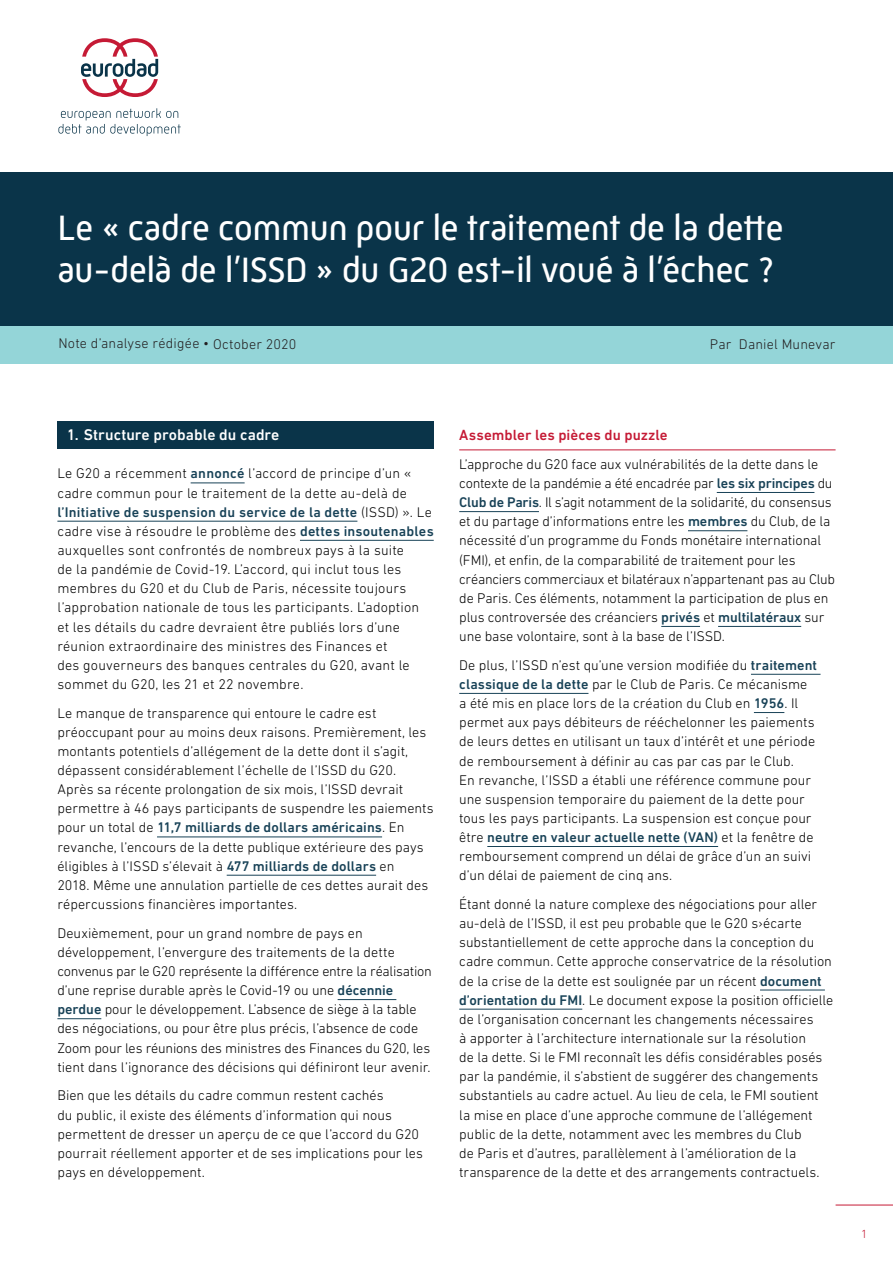
<style>
.page{position:relative;width:893px;height:1263px;background:#fff}
.page>*{position:absolute;margin:0;border:0;box-sizing:border-box;transform-origin:0 0}
.t1{font:36px/42px "Mic 32 New";letter-spacing:-.015em;color:#fff}
.t2{font:500 15.75px "DIN Next LT Pro";color:#fff}
.t3{font:500 15px "DIN Next LT Pro";letter-spacing:.005em;color:#c51a35}
.t4{font:300 14.25px/19.2px "DIN Next LT Pro";color:#000001}
.t5{font:300 14.25px "DIN Next LT Pro";letter-spacing:.01em;color:#231f20}
.t6{font:300 12px "DIN Next LT Pro";color:#c51a35}
.s1{font-weight:500;color:#184257}
</style>
<div class="page">
<hr style="left:836px;top:1205px;width:57px;height:1px;background:#c51a35">
<svg style="left:81px;top:38px;width:77px;height:59px"></svg>
<svg style="left:58px;top:108px;width:123px;height:28px"></svg>
<div style="left:0;top:325px;width:893px;height:39px;background:#94d5d8"></div>
<div style="left:0;top:172px;width:893px;height:153px;background:#0a3449"></div>
<div style="left:57px;top:421px;width:377px;height:28px;background:#0a3449"></div>
<hr style="left:191px;top:483px;width:54px;height:1px;background:#184257">
<hr style="left:57px;top:521px;width:300px;height:1px;background:#184257">
<hr style="left:300px;top:540px;width:134px;height:1px;background:#184257">
<hr style="left:157px;top:837px;width:225px;height:1px;background:#184257">
<hr style="left:227px;top:875px;width:149px;height:1px;background:#184257">
<hr style="left:338px;top:999px;width:58px;height:1px;background:#184257">
<hr style="left:57px;top:1018px;width:44px;height:1px;background:#184257">
<hr style="left:459px;top:450px;width:377px;height:1px;background:#c51a35">
<hr style="left:717px;top:492px;width:97px;height:1px;background:#184257">
<hr style="left:459px;top:511px;width:80px;height:1px;background:#184257">
<hr style="left:688px;top:530px;width:59px;height:1px;background:#184257">
<hr style="left:661px;top:626px;width:39px;height:1px;background:#184257">
<hr style="left:718px;top:626px;width:83px;height:1px;background:#184257">
<hr style="left:751px;top:674px;width:69px;height:1px;background:#184257">
<hr style="left:459px;top:693px;width:129px;height:1px;background:#184257">
<hr style="left:754px;top:712px;width:30px;height:1px;background:#184257">
<hr style="left:487px;top:846px;width:231px;height:1px;background:#184257">
<hr style="left:760px;top:990px;width:65px;height:1px;background:#184257">
<hr style="left:459px;top:1009px;width:123px;height:1px;background:#184257">
<h1 class="t1" style="left:57px;top:207px;width:728px">Le « cadre commun pour le traitement de la dette au-delà de l’ISSD » du G20 est-il voué à l’échec ?</h1>
<p class="t5" style="left:58px;top:335px;width:239px">Note d’analyse rédigée • October 2020</p>
<p class="t5" style="left:710px;top:336px;width:127px">Par Daniel Munevar</p>
<p class="t2" style="left:67px;top:426px;width:214px">1. Structure probable du cadre</p>
<p class="t4" style="left:57px;top:464px;width:378px">Le G20 a récemment <span class="s1">annoncé</span> l’accord de principe d’un « cadre commun pour le traitement de la dette au-delà de <span class="s1">l’Initiative de suspension du service de la dette</span> (ISSD) ». Le cadre vise à résoudre le problème des <span class="s1">dettes insoutenables </span>auxquelles sont confrontés de nombreux pays à la suite<br>de la pandémie de Covid-19. L’accord, qui inclut tous les membres du G20 et du Club de Paris, nécessite toujours l’approbation nationale de tous les participants. L’adoption et les détails du cadre devraient être publiés lors d’une réunion extraordinaire des ministres des Finances et<br>des gouverneurs des banques centrales du G20, avant le sommet du G20, les 21 et 22 novembre.</p>
<p class="t4" style="left:57px;top:703px;width:378px">Le manque de transparence qui entoure le cadre est préoccupant pour au moins deux raisons. Premièrement, les montants potentiels d’allégement de la dette dont il s’agit, dépassent considérablement l’échelle de l’ISSD du G20.<br>Après sa récente prolongation de six mois, l’ISSD devrait permettre à 46 pays participants de suspendre les paiements pour un total de <span class="s1">11,7 milliards de dollars américains</span>. En revanche, l’encours de la dette publique extérieure des pays éligibles à l’ISSD s’élevait à <span class="s1">477 milliards de dollars</span> en<br>2018. Même une annulation partielle de ces dettes aurait des répercussions financières importantes.</p>
<p class="t4" style="left:57px;top:923px;width:376px">Deuxièmement, pour un grand nombre de pays en développement, l’envergure des traitements de la dette convenus par le G20 représente la différence entre la réalisation d’une reprise durable après le Covid-19 ou une <span class="s1">décennie perdue</span> pour le développement. L’absence de siège à la table des négociations, ou pour être plus précis, l’absence de code Zoom pour les réunions des ministres des Finances du G20, les tient dans l’ignorance des décisions qui définiront leur avenir.</p>
<p class="t4" style="left:57px;top:1086px;width:367px">Bien que les détails du cadre commun restent cachés<br>du public, il existe des éléments d’information qui nous permettent de dresser un aperçu de ce que l’accord du G20 pourrait réellement apporter et de ses implications pour les pays en développement.</p>
<p class="t3" style="left:459px;top:426px;width:210px">Assembler les pièces du puzzle</p>
<p class="t4" style="left:459px;top:454px;width:377px">L’approche du G20 face aux vulnérabilités de la dette dans le contexte de la pandémie a été encadrée par <span class="s1">les six principes</span> du <span class="s1">Club de Paris</span>. Il s’agit notamment de la solidarité, du consensus et du partage d’informations entre les <span class="s1">membres</span> du Club, de la nécessité d’un programme du Fonds monétaire international (FMI), et enfin, de la comparabilité de traitement pour les créanciers commerciaux et bilatéraux n’appartenant pas au Club de Paris. Ces éléments, notamment la participation de plus en plus controversée des créanciers <span class="s1">privés</span> et <span class="s1">multilatéraux</span> sur une base volontaire, sont à la base de l’ISSD.</p>
<p class="t4" style="left:459px;top:655px;width:359px">De plus, l’ISSD n’est qu’une version modifiée du <span class="s1">traitement classique de la dette</span> par le Club de Paris. Ce mécanisme a été mis en place lors de la création du Club en <span class="s1">1956</span>. Il permet aux pays débiteurs de rééchelonner les paiements de leurs dettes en utilisant un taux d’intérêt et une période de remboursement à définir au cas par cas par le Club.<br>En revanche, l’ISSD a établi une référence commune pour une suspension temporaire du paiement de la dette pour tous les pays participants. La suspension est conçue pour être <span class="s1">neutre en valeur actuelle nette (VAN)</span> et la fenêtre de remboursement comprend un délai de grâce d’un an suivi d’un délai de paiement de cinq ans.</p>
<p class="t4" style="left:459px;top:894px;width:376px">Étant donné la nature complexe des négociations pour aller au-delà de l’ISSD, il est peu probable que le G20 s›écarte substantiellement de cette approche dans la conception du cadre commun. Cette approche conservatrice de la résolution de la crise de la dette est soulignée par un récent <span class="s1">document d’orientation du FMI</span>. Le document expose la position officielle de l’organisation concernant les changements nécessaires<br>à apporter à l’architecture internationale sur la résolution<br>de la dette. Si le FMI reconnaît les défis considérables posés par la pandémie, il s’abstient de suggérer des changements substantiels au cadre actuel. Au lieu de cela, le FMI soutient<br>la mise en place d’une approche commune de l’allégement public de la dette, notamment avec les membres du Club<br>de Paris et d’autres, parallèlement à l’amélioration de la transparence de la dette et des arrangements contractuels.</p>
<p class="t6" style="left:861px;top:1227px;width:8px">1</p>
</div>
